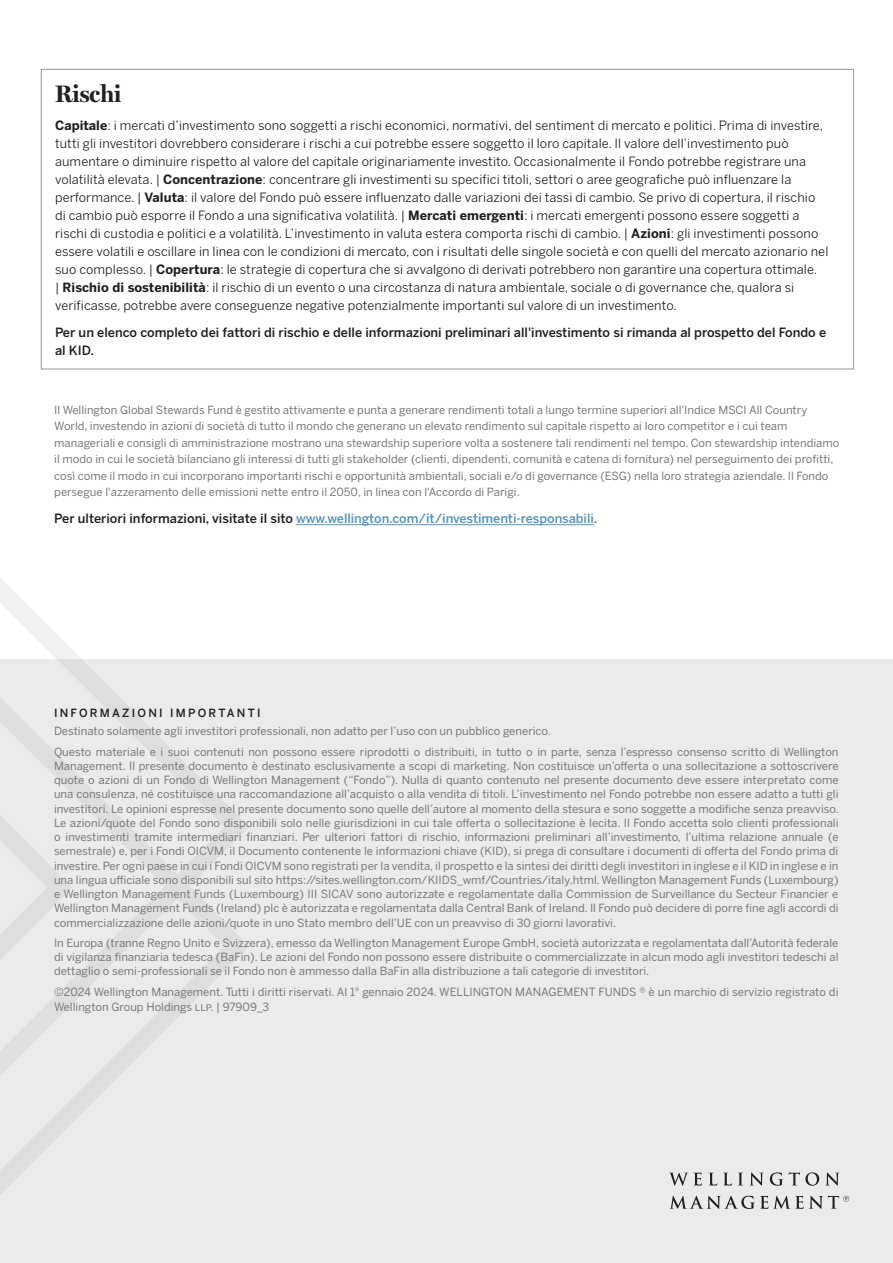
<style>
.page{position:relative;width:893px;height:1263px;background:#fff}
.page>*{position:absolute;margin:0;border:0;box-sizing:border-box;transform-origin:0 0}
.Headline_2_-_Black{font:700 24px "Miller Display";color:#231f20}
.Body_Copy_-_Black{font:12.75px/18px "Benton Sans";letter-spacing:.005em;color:#231f20}
.Body_Copy_-_Black-2{font:500 12.75px/18px "Benton Sans";color:#231f20}
.Legal_-_Gray{font:500 12.75px "Benton Sans";letter-spacing:-.005em;color:#5994bb}
.Legal_-_Gray-2{font:11.25px/14.2px "Benton Sans";color:#76787b;text-align:justify}
.Subhead_2_-_Black{font:500 11.25px "Benton Sans";letter-spacing:.2em;color:#231f20}
.s1{font-weight:700}
.s2{color:#231f20}
.s3{color:#76787b}
</style>
<div class="page">
<div style="left:0;top:659px;width:893px;height:604px;background:#ebebec"></div>
<svg style="left:0;top:578px;width:249px;height:617px"></svg>
<svg style="left:0;top:802px;width:72px;height:171px"></svg>
<svg style="left:669px;top:1172px;width:170px;height:14px"></svg>
<svg style="left:670px;top:1196px;width:179px;height:13px"></svg>
<hr style="left:296px;top:524px;width:298px;height:1px;background:#5994bb">
<p class="Headline_2_-_Black" style="left:55px;top:74px;width:68px">Rischi</p>
<p class="Body_Copy_-_Black" style="left:55px;top:116px;width:775px"><span class="s1">Capitale</span>: i mercati d’investimento sono soggetti a rischi economici, normativi, del sentiment di mercato e politici. Prima di investire, tutti gli investitori dovrebbero considerare i rischi a cui potrebbe essere soggetto il loro capitale. Il valore dell’investimento può aumentare o diminuire rispetto al valore del capitale originariamente investito. Occasionalmente il Fondo potrebbe registrare una volatilità elevata. | <span class="s1">Concentrazione</span>: concentrare gli investimenti su specifici titoli, settori o aree geografiche può influenzare la performance. | <span class="s1">Valuta</span>: il valore del Fondo può essere influenzato dalle variazioni dei tassi di cambio. Se privo di copertura, il rischio di cambio può esporre il Fondo a una significativa volatilità. | <span class="s1">Mercati emergenti</span>: i mercati emergenti possono essere soggetti a rischi di custodia e politici e a volatilità. L’investimento in valuta estera comporta rischi di cambio. | <span class="s1">Azioni</span>: gli investimenti possono essere volatili e oscillare in linea con le condizioni di mercato, con i risultati delle singole società e con quelli del mercato azionario nel suo complesso. | <span class="s1">Copertura</span>: le strategie di copertura che si avvalgono di derivati potrebbero non garantire una copertura ottimale.<br>| <span class="s1">Rischio di sostenibilità</span>: il rischio di un evento o una circostanza di natura ambientale, sociale o di governance che, qualora si verificasse, potrebbe avere conseguenze negative potenzialmente importanti sul valore di un investimento.</p>
<p class="Body_Copy_-_Black-2" style="left:55px;top:323px;width:773px">Per un elenco completo dei fattori di rischio e delle informazioni preliminari all'investimento si rimanda al prospetto del Fondo e al KID.</p>
<p class="Legal_-_Gray-2" style="left:54px;top:401px;width:786px;line-height:16.5px;text-align:left">Il Wellington Global Stewards Fund è gestito attivamente e punta a generare rendimenti totali a lungo termine superiori all'Indice MSCI All Country World, investendo in azioni di società di tutto il mondo che generano un elevato rendimento sul capitale rispetto ai loro competitor e i cui team manageriali e consigli di amministrazione mostrano una stewardship superiore volta a sostenere tali rendimenti nel tempo. Con stewardship intendiamo il modo in cui le società bilanciano gli interessi di tutti gli stakeholder (clienti, dipendenti, comunità e catena di fornitura) nel perseguimento dei profitti, così come il modo in cui incorporano importanti rischi e opportunità ambientali, sociali e/o di governance (ESG) nella loro strategia aziendale. Il Fondo persegue l'azzeramento delle emissioni nette entro il 2050, in linea con l'Accordo di Parigi.</p>
<p class="Legal_-_Gray" style="left:54px;top:509px;width:545px"><span class="s2">Per ulteriori informazioni, visitate il sito</span> www.wellington.com/it/investimenti-responsabili<span class="s3">.</span></p>
<p class="Subhead_2_-_Black" style="left:54px;top:704px;width:208px">INFORMAZIONI IMPORTANTI</p>
<p class="Legal_-_Gray-2" style="left:54px;top:724px;width:498px">Destinato solamente agli investitori professionali, non adatto per l’uso con un pubblico generico.</p>
<p class="Legal_-_Gray-2" style="left:54px;top:744px;width:786px">Questo materiale e i suoi contenuti non possono essere riprodotti o distribuiti, in tutto o in parte, senza l’espresso consenso scritto di Wellington Management. Il presente documento è destinato esclusivamente a scopi di marketing. Non costituisce un’offerta o una sollecitazione a sottoscrivere quote o azioni di un Fondo di Wellington Management (“Fondo”). Nulla di quanto contenuto nel presente documento deve essere interpretato come una consulenza, né costituisce una raccomandazione all’acquisto o alla vendita di titoli. L’investimento nel Fondo potrebbe non essere adatto a tutti gli investitori. Le opinioni espresse nel presente documento sono quelle dell’autore al momento della stesura e sono soggette a modifiche senza preavviso.<br>Le azioni/quote del Fondo sono disponibili solo nelle giurisdizioni in cui tale offerta o sollecitazione è lecita. Il Fondo accetta solo clienti professionali o investimenti tramite intermediari finanziari. Per ulteriori fattori di rischio, informazioni preliminari all’investimento, l’ultima relazione annuale (e semestrale) e, per i Fondi OICVM, il Documento contenente le informazioni chiave (KID), si prega di consultare i documenti di offerta del Fondo prima di investire. Per ogni paese in cui i Fondi OICVM sono registrati per la vendita, il prospetto e la sintesi dei diritti degli investitori in inglese e il KID in inglese e in una lingua ufficiale sono disponibili sul sito https://sites.wellington.com/KIIDS_wmf/Countries/italy.html. Wellington Management Funds (Luxembourg) e Wellington Management Funds (Luxembourg) III SICAV sono autorizzate e regolamentate dalla Commission de Surveillance du Secteur Financier e Wellington Management Funds (Ireland) plc è autorizzata e regolamentata dalla Central Bank of Ireland. Il Fondo può decidere di porre fine agli accordi di commercializzazione delle azioni/quote in uno Stato membro dell’UE con un preavviso di 30 giorni lavorativi.</p>
<p class="Legal_-_Gray-2" style="left:54px;top:935px;width:786px">In Europa (tranne Regno Unito e Svizzera), emesso da Wellington Management Europe GmbH, società autorizzata e regolamentata dall’Autorità federale di vigilanza finanziaria tedesca (BaFin). Le azioni del Fondo non possono essere distribuite o commercializzate in alcun modo agli investitori tedeschi al dettaglio o semi-professionali se il Fondo non è ammesso dalla BaFin alla distribuzione a tali categorie di investitori.</p>
<p class="Legal_-_Gray-2" style="left:54px;top:983px;width:786px;line-height:15px">©2024 Wellington Management. Tutti i diritti riservati. Al 1° gennaio 2024. WELLINGTON MANAGEMENT FUNDS ® è un marchio di servizio registrato di<br>Wellington Group Holdings llp. | 97909_3</p>
</div>
